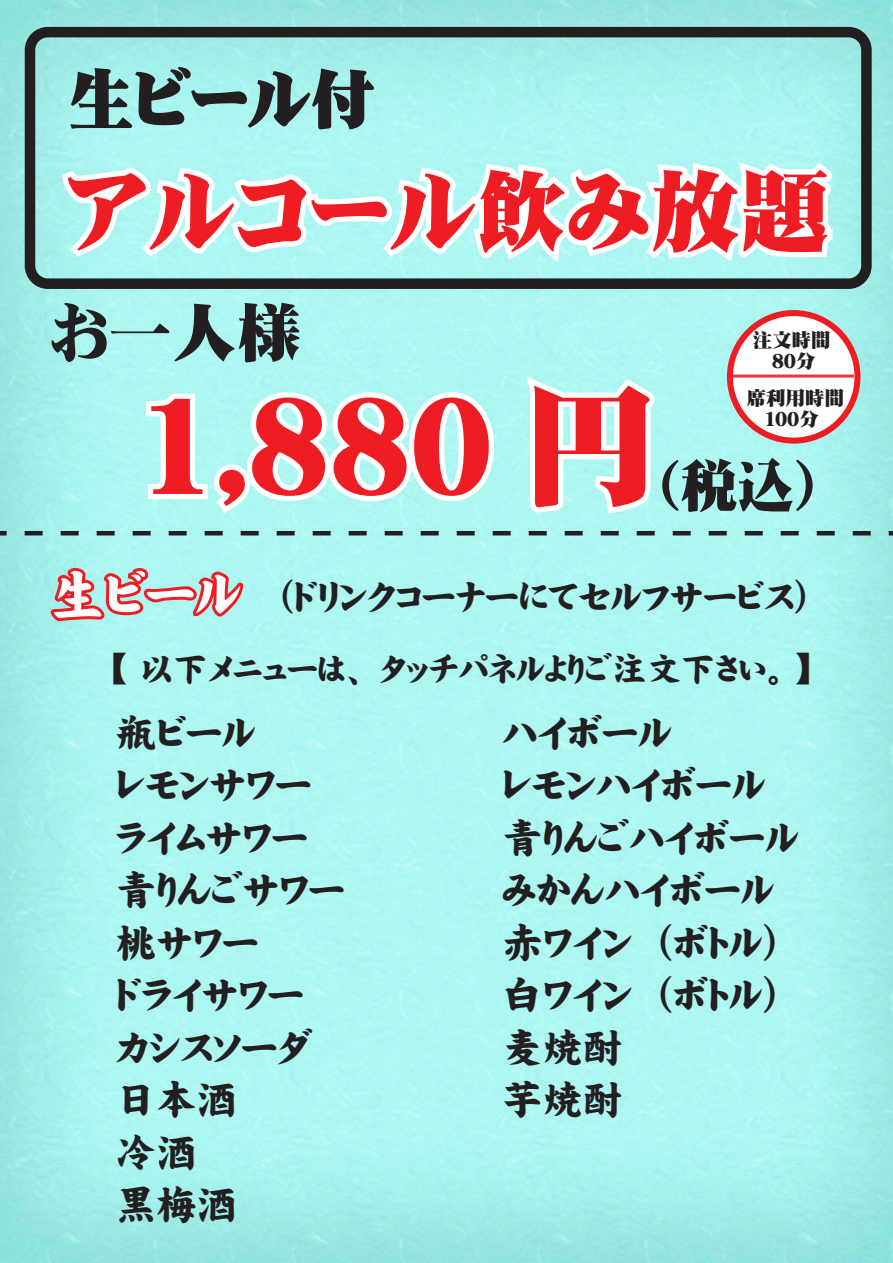
<style>
.page{position:relative;width:893px;height:1263px;background:#fff}
.page>*{position:absolute;margin:0;border:0;box-sizing:border-box;transform-origin:0 0}
.t1{font:132px "DF Mincho SU WING RKSJ H";color:#ee1d23}
.t2{font:90px "DF Mincho SU WING RKSJ H";color:#ee1d23}
.t3{font:64.5px "DF Mincho SU WING RKSJ H";color:#231f20}
.t4{font:57px "DF Mincho SU WING RKSJ H";color:#231f20}
.t5{font:40.5px/52.5px "DF Kai Sho SU WING RKSJ H";color:#231f20}
.t6{font:37.5px "DF Kai Sho SU WING RKSJ H";color:#231f20}
.t7{font:34.5px "DF Kai Sho SU WING RKSJ H";color:#231f20}
.t8{font:19.5px/21px "DF Mincho SU WING RKSJ H";color:#231f20}
.s1{font-size:55.5px;color:#fff}
</style>
<div class="page">
<img style="left:0;top:0;width:893px;height:1263px">
<div style="left:730px;top:313px;width:127px;height:128px;background:#fff;border-radius:50%"></div>
<div style="left:727px;top:310px;width:133px;height:134px;border:6px solid #ee1d23;border-radius:50%"></div>
<hr style="left:730px;top:375px;width:124px;height:3px;background:#ee1d23">
<svg style="left:141px;top:385px;width:359px;height:135px"></svg>
<svg style="left:520px;top:368px;width:140px;height:151px"></svg>
<svg style="left:69px;top:66px;width:306px;height:64px;background:#97d8d4"></svg>
<svg style="left:0;top:531px;width:893px;height:4px;background:#678a88"></svg>
<svg style="left:48px;top:564px;width:198px;height:60px;background:#c5a0a0"></svg>
<div style="left:25px;top:27px;width:847px;height:262px;border:10px solid #231f20;border-radius:18px"></div>
<svg style="left:56px;top:154px;width:787px;height:169px"></svg>
<h3 class="t3" style="left:69px;top:67px;width:308px">生ビール付</h3>
<h2 class="t2" style="left:66px;top:166px;width:766px">アルコール飲み放題</h2>
<h3 class="t3" style="left:50px;top:300px;width:253px">お一人様</h3>
<h1 class="t1" style="left:135px;top:380px;width:523px">1,880 円</h1>
<p class="t8" style="left:753px;top:330px;width:80px">注文時間　　８０分</p>
<p class="t8" style="left:747px;top:387px;width:99px">席利用時間　　１００分</p>
<h3 class="t4" style="left:652px;top:457px;width:172px">（税込）</h3>
<p class="t6" style="left:49px;top:578px;width:765px"><span class="s1">生ビール</span> （ドリンクコーナーにてセルフサービス）</p>
<p class="t7" style="left:110px;top:651px;width:704px">【 以下メニューは、タッチパネルよりご注文下さい。 】</p>
<p class="t5" style="left:116px;top:706px;width:230px">瓶ビール<br>レモンサワーライムサワー青りんごサワー桃サワー<br>ドライサワーカシスソーダ日本酒<br>冷酒<br>黒梅酒</p>
<p class="t5" style="left:502px;top:706px;width:298px">ハイボール<br>レモンハイボール青りんごハイボールみかんハイボール赤ワイン（ボトル）白ワイン（ボトル）麦焼酎<br>芋焼酎</p>
</div>
